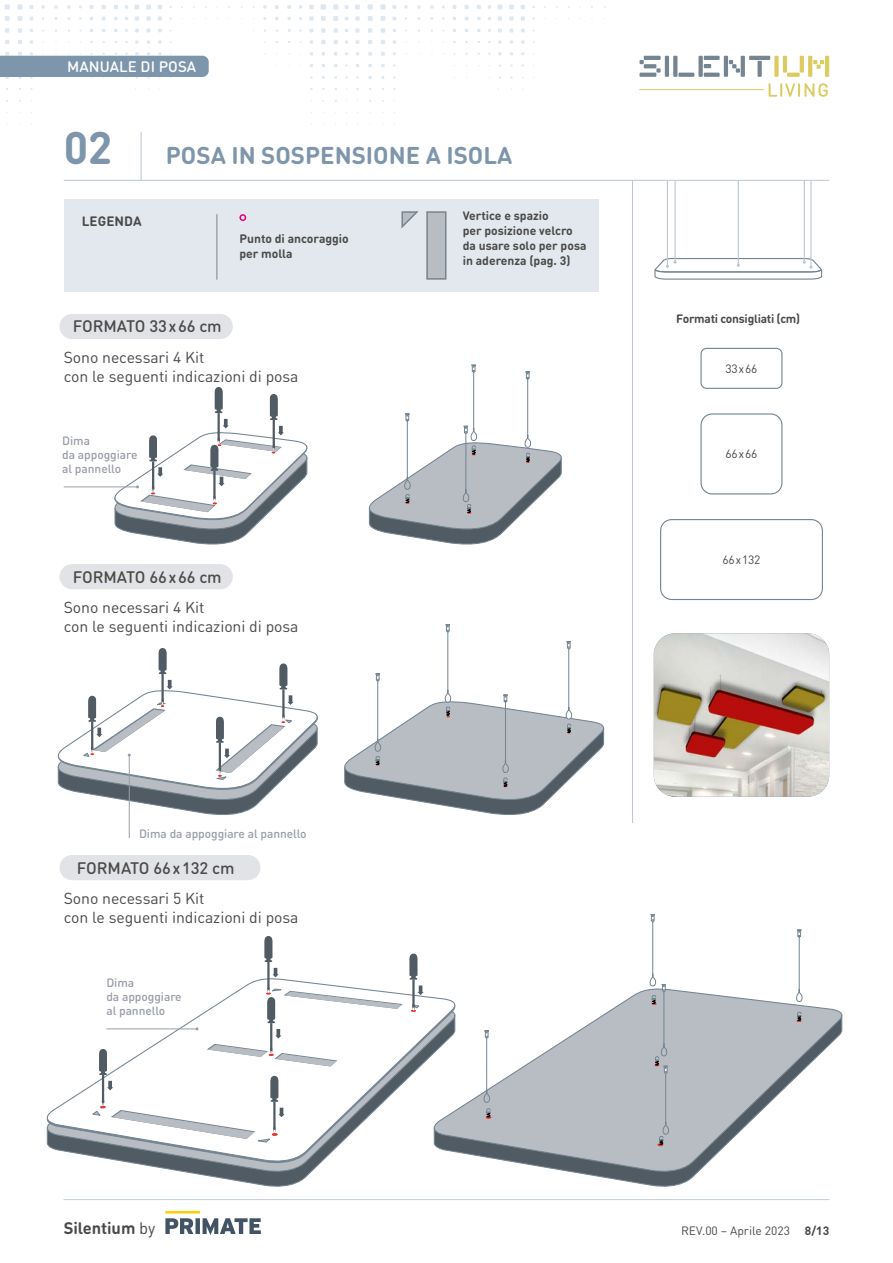
<style>
.page{position:relative;width:893px;height:1263px;background:#fff}
.page>*{position:absolute;margin:0;border:0;box-sizing:border-box;transform-origin:0 0}
.t1{font:700 24px "FFDIN Round Pro";color:#7e96ab}
.t2{font:500 16.5px "FFDIN Round Pro";letter-spacing:-.005em;color:#4a4a49}
.t3{font:700 16.5px "FFDIN Round Pro";letter-spacing:-.005em;color:#4a4a49}
.t4{font:15.75px/18.8px "FFDIN Round Pro";letter-spacing:-.005em;color:#4a4a49}
.t5{font:500 15px "FFDIN Round Pro";letter-spacing:.005em;color:#fff}
.t6{font:700 13.5px "FFDIN Round Pro";letter-spacing:.005em;color:#4a4a49}
.t7{font:700 12.15px/14.9px "FFDIN Round Pro";color:#4a4a49}
.t8{font:500 12px/14.4px "FFDIN Round Pro";letter-spacing:-.005em;color:#999da8}
.t9{font:12px "FFDIN Round Pro";color:#4a4a49}
.t10{font:700 12px "FFDIN Round Pro";letter-spacing:-.02em;color:#4a4a49}
.s1{font-size:45px}
.s2{font-weight:400}
.s3{font-weight:700}
</style>
<div class="page">
<hr style="left:667px;top:181px;width:1px;height:85px;background:#bcc7d3">
<hr style="left:674px;top:180px;width:2px;height:82px;background:#bcc7d3">
<hr style="left:810px;top:181px;width:1px;height:86px;background:#bcc7d3">
<hr style="left:804px;top:180px;width:1px;height:82px;background:#bcc7d3">
<hr style="left:738px;top:180px;width:1px;height:85px;background:#bcc7d3">
<svg style="left:654px;top:257px;width:169px;height:23px"></svg>
<div style="left:700px;top:413px;width:82px;height:81px;border:1px solid #748490;border-radius:11px"></div>
<div style="left:660px;top:519px;width:163px;height:81px;border:1px solid #748490;border-radius:11px"></div>
<img style="left:654px;top:633px;width:175px;height:164px">
<div style="left:700px;top:348px;width:82px;height:41px;border:1px solid #748490;border-radius:6px"></div>
<div style="left:60px;top:564px;width:173px;height:25px;background:#e2e3e7;border-radius:13px"></div>
<div style="left:60px;top:314px;width:173px;height:25px;background:#e2e3e7;border-radius:13px"></div>
<svg style="left:446px;top:624px;width:4px;height:8px"></svg>
<hr style="left:448px;top:632px;width:1px;height:60px;background:#748490">
<svg style="left:376px;top:673px;width:4px;height:8px"></svg>
<hr style="left:377px;top:681px;width:1px;height:60px;background:#748490">
<svg style="left:567px;top:641px;width:4px;height:8px"></svg>
<hr style="left:568px;top:649px;width:1px;height:60px;background:#748490">
<svg style="left:344px;top:690px;width:260px;height:125px"></svg>
<svg style="left:472px;top:365px;width:4px;height:8px"></svg>
<hr style="left:473px;top:373px;width:1px;height:57px;background:#748490">
<svg style="left:526px;top:372px;width:4px;height:8px"></svg>
<hr style="left:527px;top:379px;width:1px;height:58px;background:#748490">
<svg style="left:369px;top:414px;width:193px;height:130px"></svg>
<div style="left:60px;top:855px;width:200px;height:25px;background:#e2e3e7;border-radius:13px"></div>
<svg style="left:589px;top:1175px;width:106px;height:12px"></svg>
<svg style="left:455px;top:986px;width:387px;height:189px"></svg>
<hr style="left:665px;top:1074px;width:1px;height:50px;background:#748490">
<div style="left:663px;top:1124px;width:6px;height:10px;border:1px solid #748490;border-radius:50%"></div>
<svg style="left:485px;top:1030px;width:4px;height:8px"></svg>
<hr style="left:486px;top:1038px;width:1px;height:54px;background:#748490">
<div style="left:484px;top:1092px;width:6px;height:10px;border:1px solid #748490;border-radius:50%"></div>
<svg style="left:651px;top:914px;width:4px;height:8px"></svg>
<hr style="left:652px;top:922px;width:1px;height:54px;background:#748490">
<div style="left:650px;top:976px;width:6px;height:10px;border:1px solid #748490;border-radius:50%"></div>
<svg style="left:797px;top:930px;width:4px;height:8px"></svg>
<hr style="left:799px;top:937px;width:1px;height:54px;background:#748490">
<svg style="left:796px;top:991px;width:6px;height:10px"></svg>
<div style="left:796px;top:991px;width:7px;height:11px;border:1px solid #748490;border-radius:50%"></div>
<hr style="left:664px;top:992px;width:1px;height:54px;background:#748490">
<div style="left:661px;top:1046px;width:6px;height:10px;border:1px solid #748490;border-radius:50%"></div>
<svg style="left:654px;top:1056px;width:14px;height:18px"></svg>
<svg style="left:796px;top:1012px;width:6px;height:10px"></svg>
<svg style="left:652px;top:984px;width:14px;height:21px"></svg>
<svg style="left:486px;top:1108px;width:6px;height:11px"></svg>
<svg style="left:657px;top:1136px;width:6px;height:10px"></svg>
<svg style="left:202px;top:1175px;width:106px;height:12px"></svg>
<svg style="left:149px;top:1166px;width:169px;height:9px"></svg>
<svg style="left:47px;top:978px;width:408px;height:187px"></svg>
<svg style="left:410px;top:954px;width:14px;height:58px"></svg>
<div style="left:64px;top:199px;width:535px;height:93px;background:#e3e8ee"></div>
<svg style="left:401px;top:211px;width:18px;height:18px"></svg>
<div style="left:426px;top:211px;width:20px;height:69px;background:#b8bdc4;border:2px solid #748490"></div>
<div style="left:239px;top:214px;width:7px;height:7px;border:2px solid #e6007e;border-radius:50%"></div>
<hr style="left:217px;top:214px;width:1px;height:66px;background:#7f7e7e">
<hr style="left:64px;top:486px;width:74px;height:1px;background:#999da8">
<svg style="left:114px;top:387px;width:193px;height:157px"></svg>
<hr style="left:129px;top:755px;width:1px;height:83px;background:#999da8">
<svg style="left:57px;top:648px;width:261px;height:167px"></svg>
<svg style="left:91px;top:936px;width:312px;height:207px"></svg>
<svg style="left:0;top:4px;width:606px;height:121px"></svg>
<hr style="left:64px;top:1199px;width:765px;height:1px;background:#c2d0e3">
<hr style="left:165px;top:1211px;width:35px;height:2px;background:#ffcd00">
<svg style="left:165px;top:1218px;width:96px;height:17px"></svg>
<div style="left:0;top:56px;width:209px;height:21px;background:#7e96ab"></div>
<svg style="left:639px;top:56px;width:190px;height:21px"></svg>
<hr style="left:639px;top:89px;width:125px;height:1px;background:#dccb61">
<svg style="left:769px;top:83px;width:59px;height:14px"></svg>
<hr style="left:64px;top:180px;width:765px;height:1px;background:#bcc7d3">
<hr style="left:632px;top:180px;width:1px;height:643px;background:#bcc7d3">
<hr style="left:141px;top:132px;width:1px;height:48px;background:#bcc7d3">
<p class="t5" style="left:67px;top:56px;width:131px">MANUALE DI POSA</p>
<h1 class="t1" style="left:64px;top:138px;width:450px"><span class="s1">02</span> POSA IN SOSPENSIONE A ISOLA</h1>
<p class="t6" style="left:82px;top:212px;width:61px">LEGENDA</p>
<p class="t7" style="left:463px;top:208px;width:125px">Vertice e spazio<br>per posizione velcro da usare solo per posa in aderenza (pag. 3)</p>
<p class="t7" style="left:239px;top:230px;width:111px">Punto di ancoraggio per molla</p>
<p class="t2" style="left:73px;top:315px;width:150px">FORMATO 33x66 cm</p>
<p class="t4" style="left:64px;top:347px;width:236px">Sono necessari 4 Kit<br>con le seguenti indicazioni di posa</p>
<p class="t8" style="left:62px;top:433px;width:77px">Dima<br>da appoggiare al pannello</p>
<p class="t2" style="left:73px;top:565px;width:150px">FORMATO 66x66 cm</p>
<p class="t4" style="left:64px;top:598px;width:236px">Sono necessari 4 Kit<br>con le seguenti indicazioni di posa</p>
<p class="t8" style="left:139px;top:826px;width:169px">Dima da appoggiare al pannello</p>
<p class="t2" style="left:77px;top:856px;width:159px">FORMATO 66x132 cm</p>
<p class="t4" style="left:64px;top:889px;width:236px">Sono necessari 5 Kit<br>con le seguenti indicazioni di posa</p>
<p class="t8" style="left:106px;top:975px;width:77px">Dima<br>da appoggiare al pannello</p>
<p class="t10" style="left:676px;top:311px;width:125px">Formati consigliati (cm)</p>
<p class="t9" style="left:725px;top:360px;width:33px">33x66</p>
<p class="t9" style="left:725px;top:446px;width:33px">66x66</p>
<p class="t9" style="left:722px;top:551px;width:39px">66x132</p>
<p class="t3" style="left:64px;top:1216px;width:93px">Silentium <span class="s2">by</span></p>
<p class="t9" style="left:681px;top:1222px;width:150px">REV.00 – Aprile 2023 <span class="s3">8/13</span></p>
</div>
